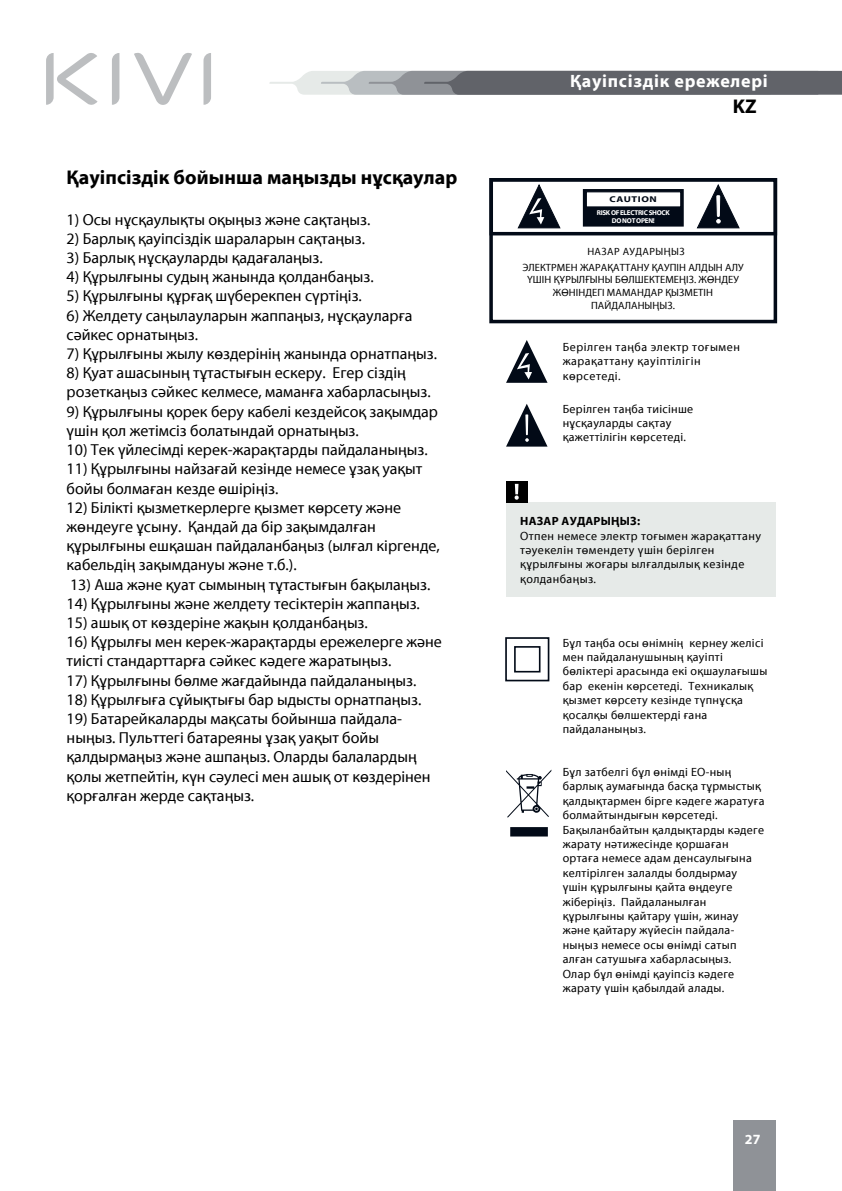
<style>
.page{position:relative;width:842px;height:1191px;background:#fff}
.page>*{position:absolute;margin:0;border:0;box-sizing:border-box;transform-origin:0 0}
.t1{font:700 20px "KZ Myriad Pro";letter-spacing:.005em;color:#000}
.t2{font:700 18px "KZ Myriad Pro";letter-spacing:.04em;color:#fff}
.t3{font:16px/19.2px "KZ Myriad Pro";color:#000}
.t4{font:700 14px "KZ Myriad Pro";color:#fff}
.t5{font:12px/14.4px "KZ Myriad Pro";letter-spacing:.025em;color:#000}
.t6{font:12px/14.4px "KZ Myriad Pro";letter-spacing:.045em;color:#000}
.t7{font:700 12px "KZ Myriad Pro";letter-spacing:.02em;color:#000}
.t8{font:10.6px/12.6px "KZ Myriad Pro";letter-spacing:.005em;color:#000;text-align:center}
.t9{font:700 8.4px "KZ Myriad Pro";letter-spacing:.05em;color:#020a17;scale:1.25 1}
.t10{font:700 7px/8.4px "KZ Myriad Pro";letter-spacing:-.035em;color:#fff;text-align:center}
</style>
<div class="page">
<div style="left:733px;top:1120px;width:42px;height:71px;background:#8f9297"></div>
<div style="left:506px;top:502px;width:269px;height:95px;background:#e6eae8"></div>
<div style="left:506px;top:481px;width:21px;height:21px;background:#000"></div>
<svg style="left:515px;top:484px;width:4px;height:16px"></svg>
<svg style="left:269px;top:71px;width:573px;height:24px;background:#818388"></svg>
<div style="left:583px;top:189px;width:101px;height:38px;background:#020a17;border:4px solid #020a17"></div>
<div style="left:489px;top:178px;width:288px;height:145px;border:4px solid #020a17"></div>
<svg style="left:518px;top:184px;width:42px;height:44px"></svg>
<div style="left:586px;top:192px;width:95px;height:15px;background:#fff"></div>
<div style="left:489px;top:178px;width:288px;height:57px;border:4px solid #020a17"></div>
<svg style="left:697px;top:184px;width:43px;height:52px"></svg>
<svg style="left:506px;top:404px;width:41px;height:42px"></svg>
<svg style="left:506px;top:340px;width:41px;height:43px"></svg>
<div style="left:505px;top:637px;width:44px;height:44px;border:2px solid #020a17"></div>
<div style="left:514px;top:646px;width:26px;height:26px;border:2px solid #020a17"></div>
<svg style="left:506px;top:770px;width:45px;height:66px"></svg>
<svg style="left:112px;top:53px;width:7px;height:52px"></svg>
<svg style="left:203px;top:53px;width:8px;height:52px"></svg>
<svg style="left:134px;top:53px;width:58px;height:52px"></svg>
<svg style="left:46px;top:53px;width:52px;height:52px"></svg>
<p class="t1" style="left:67px;top:164px;width:392px">Қауіпсіздік бойынша маңызды нұсқаулар</p>
<p class="t3" style="left:67px;top:209px;width:305px">1) Осы нұсқаулықты оқыңыз және сақтаңыз.</p>
<p class="t3" style="left:67px;top:229px;width:300px">2) Барлық қауіпсіздік шараларын сақтаңыз.</p>
<p class="t3" style="left:67px;top:248px;width:258px">3) Барлық нұсқауларды қадағалаңыз.</p>
<p class="t3" style="left:67px;top:267px;width:309px">4) Құрылғыны судың жанында қолданбаңыз.</p>
<p class="t3" style="left:67px;top:286px;width:297px">5) Құрылғыны құрғақ шүберекпен сүртіңіз.</p>
<p class="t3" style="left:67px;top:305px;width:347px">6) Желдету саңылауларын жаппаңыз, нұсқауларға сәйкес орнатыңыз.</p>
<p class="t3" style="left:67px;top:344px;width:372px">7) Құрылғыны жылу көздерінің жанында орнатпаңыз.</p>
<p class="t3" style="left:67px;top:363px;width:366px">8) Қуат ашасының тұтастығын ескеру. Егер сіздің розеткаңыз сәйкес келмесе, маманға хабарласыңыз.</p>
<p class="t3" style="left:67px;top:401px;width:373px">9) Құрылғыны қорек беру кабелі кездейсоқ зақымдар үшін қол жетімсіз болатындай орнатыңыз.</p>
<p class="t3" style="left:67px;top:440px;width:363px">10) Тек үйлесімді керек-жарақтарды пайдаланыңыз.</p>
<p class="t3" style="left:67px;top:459px;width:357px">11) Құрылғыны найзағай кезінде немесе ұзақ уақыт бойы болмаған кезде өшіріңіз.</p>
<p class="t3" style="left:67px;top:497px;width:375px">12) Білікті қызметкерлерге қызмет көрсету және жөндеуге ұсыну. Қандай да бір зақымдалған құрылғыны ешқашан пайдаланбаңыз (ылғал кіргенде, кабельдің зақымдануы және т.б.).</p>
<p class="t3" style="left:70px;top:574px;width:362px">13) Аша және қуат сымының тұтастығын бақылаңыз.</p>
<p class="t3" style="left:67px;top:593px;width:355px">14) Құрылғыны және желдету тесіктерін жаппаңыз.</p>
<p class="t3" style="left:67px;top:613px;width:303px">15) ашық от көздеріне жақын қолданбаңыз.</p>
<p class="t3" style="left:67px;top:632px;width:377px">16) Құрылғы мен керек-жарақтарды ережелерге және тиісті стандарттарға сәйкес кәдеге жаратыңыз.</p>
<p class="t3" style="left:67px;top:670px;width:351px">17) Құрылғыны бөлме жағдайында пайдаланыңыз.</p>
<p class="t3" style="left:67px;top:689px;width:356px">18) Құрылғыға сұйықтығы бар ыдысты орнатпаңыз.</p>
<p class="t3" style="left:67px;top:709px;width:366px">19) Батарейкаларды мақсаты бойынша пайдала&shy;ныңыз. Пульттегі батареяны ұзақ уақыт бойы қалдырмаңыз және ашпаңыз. Оларды балалардың қолы жетпейтін, күн сәулесі мен ашық от көздерінен қорғалған жерде сақтаңыз.</p>
<p class="t2" style="left:570px;top:69px;width:199px">Қауіпсіздік ережелері</p>
<p class="t9" style="left:610px;top:194px;width:39px">CAUTION</p>
<p class="t10" style="left:597px;top:208px;width:75px">RISK OFELECTRIC SHOCK<br>DO NOTOPEN!</p>
<p class="t1" style="left:733px;top:94px;width:25px">KZ</p>
<p class="t8" style="left:522px;top:243px;width:223px;line-height:16px">НАЗАР АУДАРЫҢЫЗ<br>ЭЛЕКТРМЕН ЖАРАҚАТТАНУ ҚАУПІН АЛДЫН АЛУ</p>
<p class="t8" style="left:527px;top:273px;width:213px">ҮШІН ҚҰРЫЛҒЫНЫ БӨЛШЕКТЕМЕҢІЗ. ЖӨНДЕУ<br>ЖӨНІНДЕГІ МАМАНДАР ҚЫЗМЕТІН<br>ПАЙДАЛАНЫҢЫЗ.</p>
<p class="t6" style="left:563px;top:339px;width:179px">Берілген таңба электр тоғымен жарақаттану қауіптілігін көрсетеді.</p>
<p class="t5" style="left:563px;top:401px;width:132px">Берілген таңба тиісінше нұсқауларды сақтау қажеттілігін көрсетеді.</p>
<p class="t7" style="left:520px;top:513px;width:121px">НАЗАР АУДАРЫҢЫЗ:</p>
<p class="t5" style="left:520px;top:528px;width:242px">Отпен немесе электр тоғымен жарақаттану тәуекелін төмендету үшін берілген құрылғыны жоғары ылғалдылық кезінде қолданбаңыз.</p>
<p class="t5" style="left:563px;top:635px;width:206px">Бұл таңба осы өнімнің кернеу желісі мен пайдаланушының қауіпті бөліктері арасында екі оқшаулағышы бар екенін көрсетеді. Техникалық қызмет көрсету кезінде түпнұсқа қосалқы бөлшектерді ғана пайдаланыңыз.</p>
<p class="t5" style="left:563px;top:764px;width:203px">Бұл затбелгі бұл өнімді ЕО-ның барлық аумағында басқа тұрмыстық қалдықтармен бірге кәдеге жаратуға болмайтындығын көрсетеді.<br>Бақыланбайтын қалдықтарды кәдеге жарату нәтижесінде қоршаған ортаға немесе адам денсаулығына келтірілген залалды болдырмау үшін құрылғыны қайта өңдеуге жіберіңіз. Пайдаланылған құрылғыны қайтару үшін, жинау және қайтару жүйесін пайдала&shy;ныңыз немесе осы өнімді сатып алған сатушыға хабарласыңыз.<br>Олар бұл өнімді қауіпсіз кәдеге жарату үшін қабылдай алады.</p>
<p class="t4" style="left:745px;top:1129px;width:17px">27</p>
</div>
